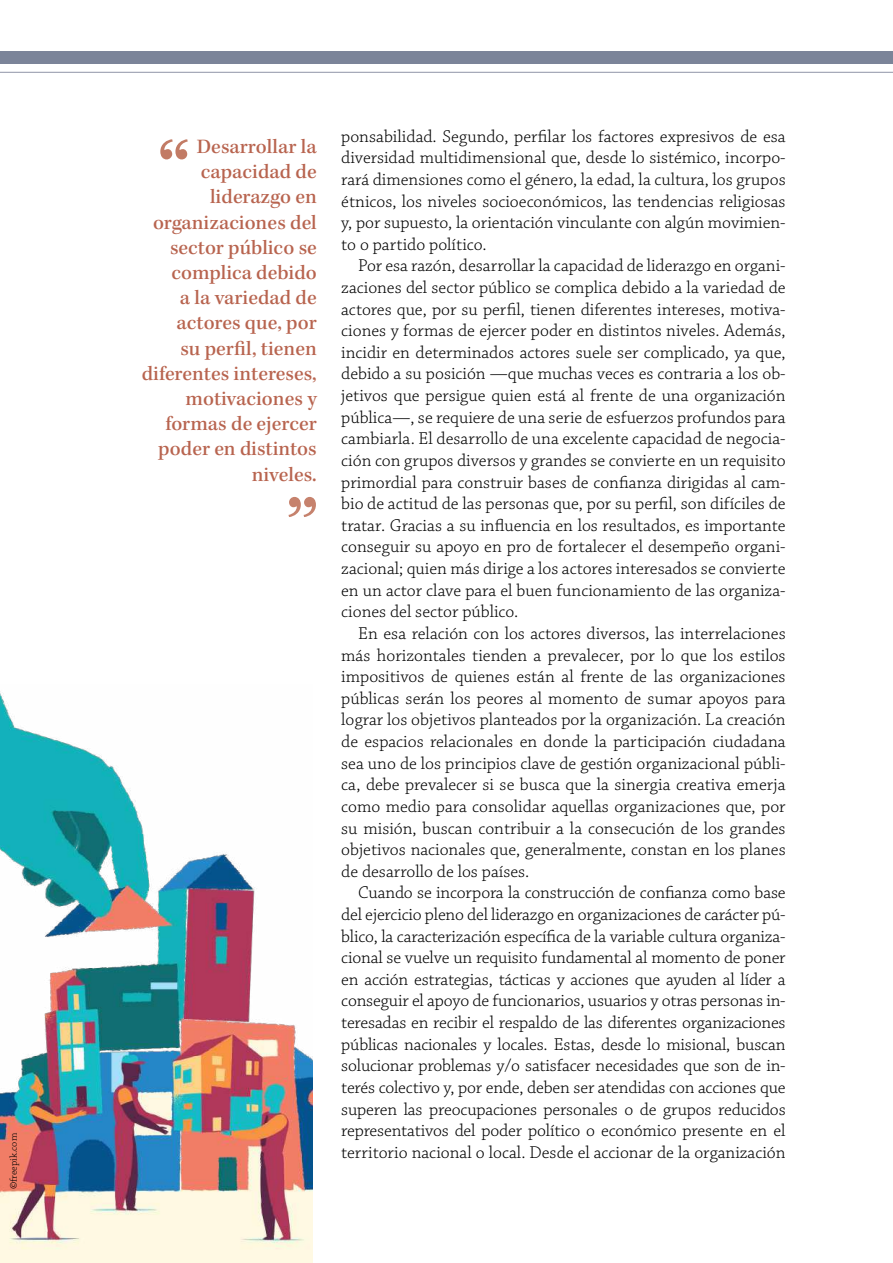
<style>
.page{position:relative;width:893px;height:1263px;background:#fff}
.page>*{position:absolute;margin:0;border:0;box-sizing:border-box;transform-origin:0 0}
.t1{font:500 90px "Kepler Std";color:#c6826d}
.t2{font:500 90px "Kepler Std";color:#c27b65}
.t3{font:500 21px/25.2px "Kepler Std";color:#b8644f;text-align:right}
.t4{font:300 18px/21.6px "Chaparral Pro";color:#000;text-align:justify}
.t5{font:300 10.5px "Chaparral Pro";color:#000}
.s1{font-family:"Cronos Pro";font-weight:400;font-style:italic}
</style>
<div class="page">
<hr style="left:0;top:72px;width:893px;height:1px;background:#8f94a7">
<div style="left:0;top:51px;width:893px;height:13px;background:#7b8499"></div>
<img style="left:0;top:691px;width:313px;height:572px">
<p class="t5" style="left:8px;top:1189px;width:58px;rotate:-90deg"><span class="s1">©</span>freepik.com</p>
<p class="t3" style="left:142px;top:135px;width:176px">Desarrollar la capacidad de liderazgo en organizaciones del sector público se complica debido<br>a la variedad de actores que, por<br>su perfil, tienen diferentes intereses, motivaciones y formas de ejercer poder en distintos niveles.</p>
<h1 class="t1" style="left:286px;top:482px;width:35px">”</h1>
<h1 class="t2" style="left:157px;top:124px;width:35px">“</h1>
<p class="t4" style="left:341px;top:126px;width:446px">ponsabilidad. Segundo, perfilar los factores expresivos de esa diversidad multidimensional que, desde lo sistémico, incorpo&shy;rará dimensiones como el género, la edad, la cultura, los grupos étnicos, los niveles socioeconómicos, las tendencias religiosas y, por supuesto, la orientación vinculante con algún movimien&shy;to o partido político.</p>
<p class="t4" style="left:341px;top:256px;width:446px;text-indent:17px">Por esa razón, desarrollar la capacidad de liderazgo en organi&shy;zaciones del sector público se complica debido a la variedad de actores que, por su perfil, tienen diferentes intereses, motiva&shy;ciones y formas de ejercer poder en distintos niveles. Además, incidir en determinados actores suele ser complicado, ya que, debido a su posición —que muchas veces es contraria a los ob&shy;jetivos que persigue quien está al frente de una organización pública—, se requiere de una serie de esfuerzos profundos para cambiarla. El desarrollo de una excelente capacidad de negocia&shy;ción con grupos diversos y grandes se convierte en un requisito primordial para construir bases de confianza dirigidas al cam&shy;bio de actitud de las personas que, por su perfil, son difíciles de tratar. Gracias a su influencia en los resultados, es importante conseguir su apoyo en pro de fortalecer el desempeño organi&shy;zacional; quien más dirige a los actores interesados se convierte en un actor clave para el buen funcionamiento de las organiza&shy;ciones del sector público.</p>
<p class="t4" style="left:341px;top:623px;width:446px;text-indent:17px">En esa relación con los actores diversos, las interrelaciones más horizontales tienden a prevalecer, por lo que los estilos impositivos de quienes están al frente de las organizaciones públicas serán los peores al momento de sumar apoyos para lograr los objetivos planteados por la organización. La creación de espacios relacionales en donde la participación ciudadana sea uno de los principios clave de gestión organizacional públi&shy;ca, debe prevalecer si se busca que la sinergia creativa emerja como medio para consolidar aquellas organizaciones que, por su misión, buscan contribuir a la consecución de los grandes objetivos nacionales que, generalmente, constan en los planes de desarrollo de los países.</p>
<p class="t4" style="left:341px;top:883px;width:446px;text-indent:17px">Cuando se incorpora la construcción de confianza como base del ejercicio pleno del liderazgo en organizaciones de carácter pú&shy;blico, la caracterización específica de la variable cultura organiza&shy;cional se vuelve un requisito fundamental al momento de poner en acción estrategias, tácticas y acciones que ayuden al líder a conseguir el apoyo de funcionarios, usuarios y otras personas in&shy;teresadas en recibir el respaldo de las diferentes organizaciones públicas nacionales y locales. Estas, desde lo misional, buscan solucionar problemas y/o satisfacer necesidades que son de in&shy;terés colectivo y, por ende, deben ser atendidas con acciones que superen las preocupaciones personales o de grupos reducidos representativos del poder político o económico presente en el territorio nacional o local. Desde el accionar de la organización</p>
</div>
